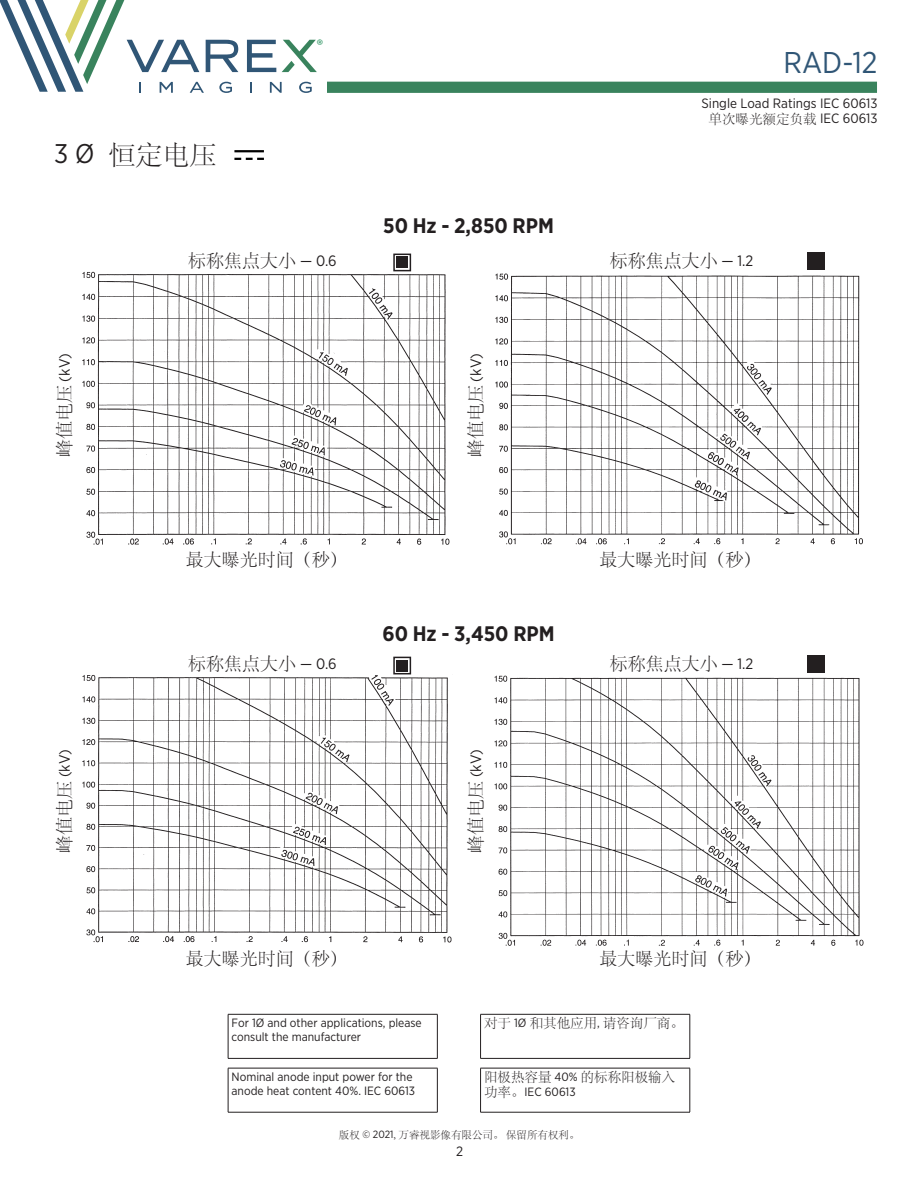
<style>
.page{position:relative;width:918px;height:1188px;background:#fff}
.page>*{position:absolute;margin:0;border:0;box-sizing:border-box;transform-origin:0 0}
.t1{font:30px "Gotham Narrow";color:#305676}
.t2{font:27px "ST Song";color:#231f20}
.t3{font:700 21px "Gotham Narrow";color:#231f20}
.t4{font:18px "ST Song";color:#231f20}
.t5{font:13.5px "ST Song";color:#231f20}
.t6{font:13.5px "Gotham Narrow";color:#231f20}
.t7{font:12.3px "Neutraface Text Book Alt";color:#0a8348}
.t8{font:12px/13.5px "Gotham Narrow";color:#231f20}
.t9{font:10.5px "ST Song";color:#231f20}
.s1{font-family:"Gotham Narrow"}
.s2{font-family:"Gotham Narrow";font-size:15px}
.s3{font-family:"Gotham Narrow";font-size:12px}
.s4{font-family:"ST Song";font-size:13.5px}
</style>
<div class="page">
<div style="left:327px;top:82px;width:550px;height:11px;background:#39835d"></div>
<svg style="left:0;top:0;width:317px;height:93px"></svg>
<img style="left:82px;top:259px;width:368px;height:286px">
<img style="left:495px;top:273px;width:368px;height:272px">
<img style="left:82px;top:661px;width:370px;height:282px">
<img style="left:494px;top:675px;width:370px;height:271px">
<div style="left:130px;top:254px;width:265px;height:17px;background:#fff"></div>
<div style="left:130px;top:657px;width:265px;height:18px;background:#fff"></div>
<div style="left:807px;top:655px;width:18px;height:18px;background:#231f20"></div>
<div style="left:807px;top:252px;width:18px;height:18px;background:#231f20"></div>
<div style="left:394px;top:254px;width:16px;height:17px;background:#231f20"></div>
<div style="left:393px;top:254px;width:18px;height:17px;border:2px solid #231f20"></div>
<div style="left:394px;top:657px;width:16px;height:17px;background:#231f20"></div>
<div style="left:393px;top:657px;width:18px;height:17px;border:2px solid #231f20"></div>
<hr style="left:234px;top:150px;width:30px;height:2px;background:#000">
<svg style="left:234px;top:158px;width:30px;height:2px"></svg>
<hr style="left:228px;top:1014px;width:210px;height:1px;background:#231f20">
<hr style="left:228px;top:1014px;width:1px;height:44px;background:#231f20">
<hr style="left:437px;top:1014px;width:1px;height:44px;background:#231f20">
<hr style="left:480px;top:1014px;width:210px;height:1px;background:#231f20">
<hr style="left:480px;top:1014px;width:1px;height:44px;background:#231f20">
<hr style="left:690px;top:1014px;width:1px;height:44px;background:#231f20">
<hr style="left:228px;top:1058px;width:210px;height:1px;background:#231f20">
<hr style="left:480px;top:1058px;width:210px;height:1px;background:#231f20">
<hr style="left:228px;top:1068px;width:210px;height:1px;background:#231f20">
<hr style="left:228px;top:1068px;width:1px;height:44px;background:#231f20">
<hr style="left:437px;top:1068px;width:1px;height:44px;background:#231f20">
<hr style="left:480px;top:1068px;width:210px;height:1px;background:#231f20">
<hr style="left:480px;top:1068px;width:1px;height:44px;background:#231f20">
<hr style="left:690px;top:1068px;width:1px;height:44px;background:#231f20">
<hr style="left:228px;top:1112px;width:210px;height:1px;background:#231f20">
<hr style="left:480px;top:1112px;width:210px;height:1px;background:#231f20">
<p class="t7" style="left:317px;top:36px;width:8px">®</p>
<h1 class="t1" style="left:784px;top:44px;width:95px">RAD-12</h1>
<p class="t6" style="left:702px;top:95px;width:177px">Single Load Ratings IEC 60613</p>
<p class="t5" style="left:709px;top:110px;width:170px">单次曝光额定负载 <span class="s1">IEC 60613</span></p>
<p class="t2" style="left:54px;top:136px;width:164px"><span class="s1">3 Ø</span> 恒定电压</p>
<p class="t3" style="left:383px;top:212px;width:172px">50 Hz - 2,850 RPM</p>
<p class="t4" style="left:188px;top:248px;width:150px">标称焦点大小 <span class="s2">— 0.6</span></p>
<p class="t4" style="left:610px;top:248px;width:145px">标称焦点大小 <span class="s2">— 1.2</span></p>
<p class="t4" style="left:52px;top:457px;width:106px;rotate:-90deg">峰值电压 <span class="s2">(kV)</span></p>
<p class="t4" style="left:463px;top:457px;width:106px;rotate:-90deg">峰值电压 <span class="s2">(kV)</span></p>
<p class="t4" style="left:186px;top:548px;width:163px">最大曝光时间（秒）</p>
<p class="t4" style="left:600px;top:548px;width:163px">最大曝光时间（秒）</p>
<p class="t3" style="left:382px;top:620px;width:174px">60 Hz - 3,450 RPM</p>
<p class="t4" style="left:188px;top:651px;width:150px">标称焦点大小 <span class="s2">— 0.6</span></p>
<p class="t4" style="left:610px;top:651px;width:145px">标称焦点大小 <span class="s2">— 1.2</span></p>
<p class="t4" style="left:52px;top:853px;width:106px;rotate:-90deg">峰值电压 <span class="s2">(kV)</span></p>
<p class="t4" style="left:463px;top:853px;width:106px;rotate:-90deg">峰值电压 <span class="s2">(kV)</span></p>
<p class="t4" style="left:186px;top:947px;width:163px">最大曝光时间（秒）</p>
<p class="t4" style="left:600px;top:947px;width:163px">最大曝光时间（秒）</p>
<p class="t8" style="left:232px;top:1016px;width:192px">For 1Ø and other applications, please consult the manufacturer</p>
<p class="t5" style="left:484px;top:1014px;width:201px">对于 <span class="s3">1Ø</span> 和其他应用<span class="s3">,</span> 请咨询厂商。</p>
<p class="t8" style="left:232px;top:1070px;width:185px">Nominal anode input power for the anode heat content 40%. IEC 60613</p>
<p class="t5" style="left:484px;top:1068px;width:193px">阳极热容量 <span class="s3">40%</span> 的标称阳极输入</p>
<p class="t8" style="left:484px;top:1085px;width:93px"><span class="s4">功率。</span>IEC 60613</p>
<p class="t9" style="left:339px;top:1127px;width:242px">版权 <span class="s1">© 2021</span>, 万睿视影像有限公司。 保留所有权利。</p>
<p class="t6" style="left:456px;top:1142px;width:9px">2</p>
</div>
